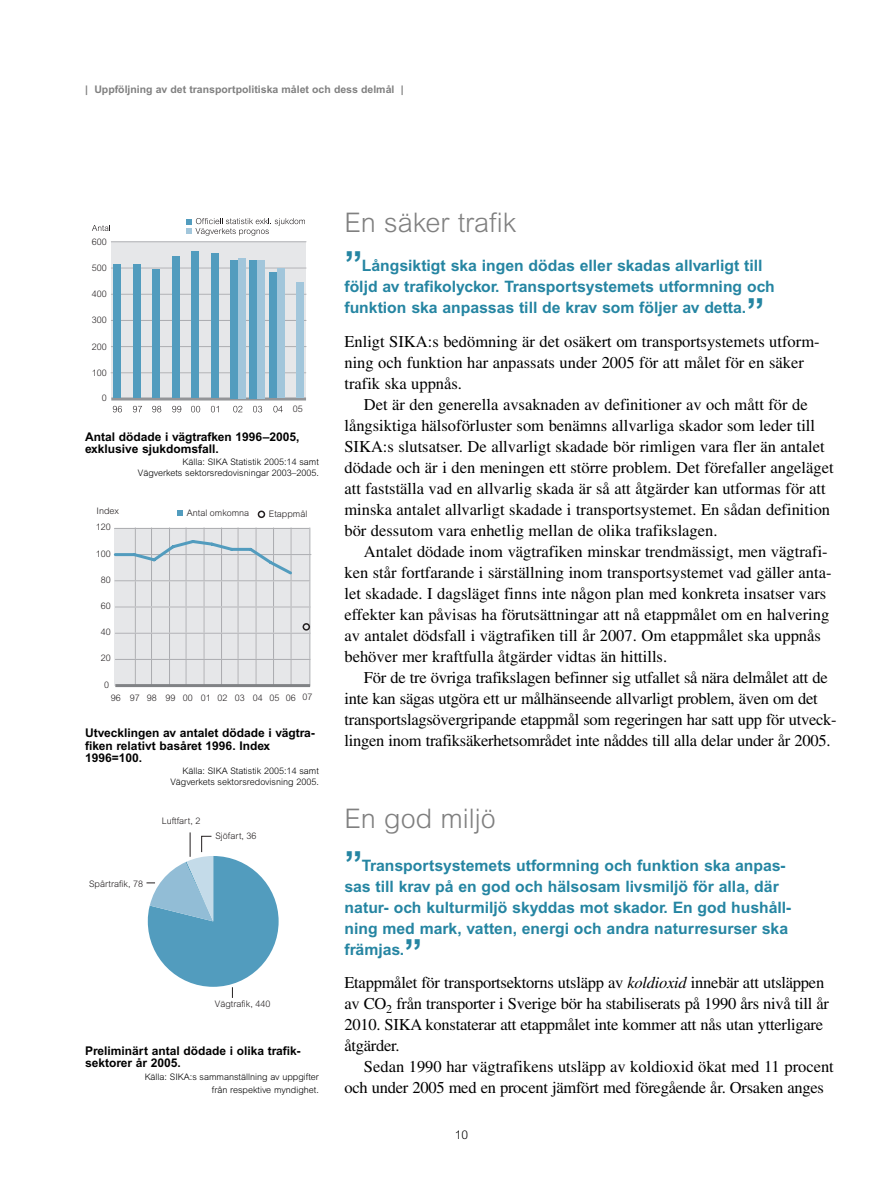
<style>
.page{position:relative;width:893px;height:1191px;background:#fff}
.page>*{position:absolute;margin:0;border:0;box-sizing:border-box;transform-origin:0 0}
.t1{font:700 36px "Arial";color:#2585a2}
.t2{font:300 27px "Arial";color:#808080}
.t3{font:16.5px/21px "Times";color:#000}
.t4{font:700 15.75px/21px "Arial";color:#2585a2}
.t5{font:700 12px/12.8px "Arial";color:#000}
.t6{font:300 12px "Arial";color:#000}
.t7{font:700 10.5px "Arial";color:#808080}
.t8{font:300 9px/11.2px "Arial";color:#000;text-align:right}
.t9{font:300 9px "Arial";color:#231f20}
.s1{font-style:italic}
</style>
<div class="page">
<div style="left:115px;top:528px;width:195px;height:158px;background:#e6e7e9"></div>
<hr style="left:135px;top:528px;width:1px;height:158px;background:#a8a9ad">
<hr style="left:151px;top:528px;width:1px;height:158px;background:#a8a9ad">
<hr style="left:169px;top:528px;width:1px;height:158px;background:#a8a9ad">
<hr style="left:186px;top:528px;width:1px;height:158px;background:#a8a9ad">
<hr style="left:204px;top:528px;width:1px;height:158px;background:#a8a9ad">
<hr style="left:221px;top:528px;width:1px;height:158px;background:#a8a9ad">
<hr style="left:238px;top:528px;width:1px;height:158px;background:#a8a9ad">
<hr style="left:256px;top:528px;width:1px;height:158px;background:#a8a9ad">
<hr style="left:273px;top:528px;width:1px;height:158px;background:#a8a9ad">
<hr style="left:291px;top:528px;width:1px;height:158px;background:#a8a9ad">
<hr style="left:309px;top:528px;width:1px;height:158px;background:#a8a9ad">
<hr style="left:115px;top:684px;width:195px;height:3px;background:#808285">
<hr style="left:115px;top:659px;width:195px;height:1px;background:#a8a9ad">
<hr style="left:115px;top:633px;width:195px;height:1px;background:#a8a9ad">
<svg style="left:113px;top:510px;width:198px;height:121px"></svg>
<div style="left:111px;top:242px;width:195px;height:157px;background:#e6e7e9"></div>
<hr style="left:111px;top:397px;width:195px;height:3px;background:#939598">
<hr style="left:111px;top:372px;width:195px;height:1px;background:#a8a9ad">
<hr style="left:111px;top:346px;width:195px;height:1px;background:#a8a9ad">
<hr style="left:111px;top:320px;width:195px;height:1px;background:#a8a9ad">
<hr style="left:111px;top:294px;width:195px;height:1px;background:#a8a9ad">
<hr style="left:111px;top:268px;width:195px;height:1px;background:#a8a9ad">
<hr style="left:111px;top:241px;width:195px;height:1px;background:#a8a9ad">
<div style="left:114px;top:264px;width:7px;height:134px;background:#529cbe"></div>
<div style="left:133px;top:264px;width:7px;height:133px;background:#529cbe"></div>
<div style="left:153px;top:269px;width:7px;height:128px;background:#529cbe"></div>
<div style="left:172px;top:256px;width:7px;height:142px;background:#529cbe"></div>
<div style="left:192px;top:251px;width:7px;height:147px;background:#529cbe"></div>
<div style="left:211px;top:253px;width:7px;height:144px;background:#529cbe"></div>
<div style="left:230px;top:260px;width:7px;height:139px;background:#529cbe"></div>
<div style="left:250px;top:260px;width:7px;height:139px;background:#529cbe"></div>
<div style="left:269px;top:272px;width:7px;height:125px;background:#529cbe"></div>
<div style="left:238px;top:259px;width:7px;height:140px;background:#a2c6db"></div>
<div style="left:258px;top:260px;width:7px;height:139px;background:#a2c6db"></div>
<div style="left:277px;top:268px;width:7px;height:129px;background:#a2c6db"></div>
<div style="left:297px;top:282px;width:7px;height:115px;background:#a2c6db"></div>
<svg style="left:113px;top:406px;width:9px;height:6px"></svg>
<svg style="left:133px;top:406px;width:9px;height:6px"></svg>
<svg style="left:152px;top:406px;width:9px;height:6px"></svg>
<svg style="left:172px;top:406px;width:9px;height:6px"></svg>
<svg style="left:191px;top:406px;width:9px;height:6px"></svg>
<svg style="left:211px;top:406px;width:8px;height:6px"></svg>
<svg style="left:233px;top:406px;width:9px;height:6px"></svg>
<svg style="left:253px;top:406px;width:9px;height:6px"></svg>
<svg style="left:273px;top:406px;width:10px;height:6px"></svg>
<svg style="left:92px;top:225px;width:18px;height:6px"></svg>
<svg style="left:186px;top:218px;width:119px;height:18px"></svg>
<svg style="left:146px;top:832px;width:133px;height:166px"></svg>
<p class="t7" style="left:85px;top:85px;width:320px">| Uppföljning av det transportpolitiska målet och dess delmål |</p>
<p class="t9" style="left:92px;top:238px;width:17px">600</p>
<p class="t9" style="left:92px;top:264px;width:17px">500</p>
<p class="t9" style="left:92px;top:290px;width:17px">400</p>
<p class="t9" style="left:92px;top:317px;width:17px">300</p>
<p class="t9" style="left:92px;top:343px;width:17px">200</p>
<p class="t9" style="left:92px;top:369px;width:17px">100</p>
<p class="t9" style="left:102px;top:394px;width:7px">0</p>
<p class="t9" style="left:293px;top:405px;width:12px">05</p>
<p class="t5" style="left:85px;top:431px;width:216px">Antal dödade i vägtrafken 1996–2005, exklusive sjukdomsfall.</p>
<p class="t8" style="left:138px;top:457px;width:182px">Källa: SIKA Statistik 2005:14 samt<br>Vägverkets sektorsredovisningar 2003–2005.</p>
<p class="t9" style="left:97px;top:507px;width:24px">Index</p>
<p class="t9" style="left:96px;top:524px;width:17px">120</p>
<p class="t9" style="left:96px;top:550px;width:17px">100</p>
<p class="t9" style="left:101px;top:576px;width:12px">80</p>
<p class="t9" style="left:101px;top:602px;width:12px">60</p>
<p class="t9" style="left:101px;top:628px;width:12px">40</p>
<p class="t9" style="left:101px;top:655px;width:12px">20</p>
<p class="t9" style="left:104px;top:681px;width:7px">0</p>
<p class="t9" style="left:187px;top:510px;width:64px">Antal omkomna</p>
<p class="t9" style="left:269px;top:510px;width:40px">Etappmål</p>
<p class="t9" style="left:111px;top:694px;width:203px">96 97 98 99 00 01 02 03 04 05 06 07</p>
<p class="t5" style="left:85px;top:727px;width:231px">Utvecklingen av antalet dödade i vägtra&shy;fiken relativt basåret 1996. Index<br>1996=100.</p>
<p class="t8" style="left:170px;top:765px;width:150px">Källa: SIKA Statistik 2005:14 samt<br>Vägverkets sektorsredovisning 2005.</p>
<p class="t9" style="left:89px;top:880px;width:56px">Spårtrafik, 78</p>
<p class="t9" style="left:162px;top:817px;width:40px">Luftfart, 2</p>
<p class="t9" style="left:215px;top:832px;width:43px">Sjöfart, 36</p>
<p class="t9" style="left:215px;top:1000px;width:57px">Vägtrafik, 440</p>
<p class="t5" style="left:85px;top:1045px;width:217px">Preliminärt antal dödade i olika trafik&shy;sektorer år 2005.</p>
<p class="t8" style="left:145px;top:1071px;width:176px;line-height:12.8px">Källa: SIKA:s sammanställning av uppgifter från respektive myndighet.</p>
<h2 class="t2" style="left:344px;top:212px;width:173px">En säker trafik</h2>
<h1 class="t1" style="left:344px;top:250px;width:19px">”</h1>
<p class="t4" style="left:344px;top:256px;width:432px;text-indent:17px">Långsiktigt ska ingen dödas eller skadas allvarligt till följd av trafikolyckor. Transportsystemets utformning och funktion ska anpassas till de krav som följer av detta.</p>
<h1 class="t1" style="left:746px;top:297px;width:19px">”</h1>
<p class="t3" style="left:344px;top:332px;width:477px">Enligt SIKA:s bedömning är det osäkert om transportsystemets utform&shy;ning och funktion har anpassats under 2005 för att målet för en säker trafik ska uppnås.</p>
<p class="t3" style="left:344px;top:395px;width:491px;text-indent:19px">Det är den generella avsaknaden av definitioner av och mått för de långsiktiga hälsoförluster som benämns allvarliga skador som leder till SIKA:s slutsatser. De allvarligt skadade bör rimligen vara fler än antalet dödade och är i den meningen ett större problem. Det förefaller angeläget att fastställa vad en allvarlig skada är så att åtgärder kan utformas för att minska antalet allvarligt skadade i transportsystemet. En sådan definition bör dessutom vara enhetlig mellan de olika trafikslagen.</p>
<p class="t3" style="left:344px;top:542px;width:489px;text-indent:19px">Antalet dödade inom vägtrafiken minskar trendmässigt, men vägtrafi&shy;ken står fortfarande i särställning inom transportsystemet vad gäller anta&shy;let skadade. I dagsläget finns inte någon plan med konkreta insatser vars effekter kan påvisas ha förutsättningar att nå etappmålet om en halvering av antalet dödsfall i vägtrafiken till år 2007. Om etappmålet ska uppnås behöver mer kraftfulla åtgärder vidtas än hittills.</p>
<p class="t3" style="left:344px;top:668px;width:494px;text-indent:19px">För de tre övriga trafikslagen befinner sig utfallet så nära delmålet att de inte kan sägas utgöra ett ur målhänseende allvarligt problem, även om det transportslagsövergripande etappmål som regeringen har satt upp för utveck&shy;lingen inom trafiksäkerhetsområdet inte nåddes till alla delar under år 2005.</p>
<h2 class="t2" style="left:344px;top:808px;width:153px">En god miljö</h2>
<h1 class="t1" style="left:344px;top:850px;width:19px">”</h1>
<p class="t4" style="left:344px;top:856px;width:449px;text-indent:17px">Transportsystemets utformning och funktion ska anpas&shy;sas till krav på en god och hälsosam livsmiljö för alla, där natur- och kulturmiljö skyddas mot skador. En god hushåll&shy;ning med mark, vatten, energi och andra naturresurser ska främjas.</p>
<h1 class="t1" style="left:404px;top:938px;width:19px">”</h1>
<p class="t3" style="left:344px;top:973px;width:486px">Etappmålet för transportsektorns utsläpp av <span class="s1">koldioxid</span> innebär att utsläppen av CO<sub>2</sub> från transporter i Sverige bör ha stabiliserats på 1990 års nivå till år 2010. SIKA konstaterar att etappmålet inte kommer att nås utan ytterligare åtgärder.</p>
<p class="t3" style="left:344px;top:1057px;width:491px;text-indent:19px">Sedan 1990 har vägtrafikens utsläpp av koldioxid ökat med 11 procent och under 2005 med en procent jämfört med föregående år. Orsaken anges</p>
<p class="t6" style="left:455px;top:1130px;width:15px">10</p>
</div>
